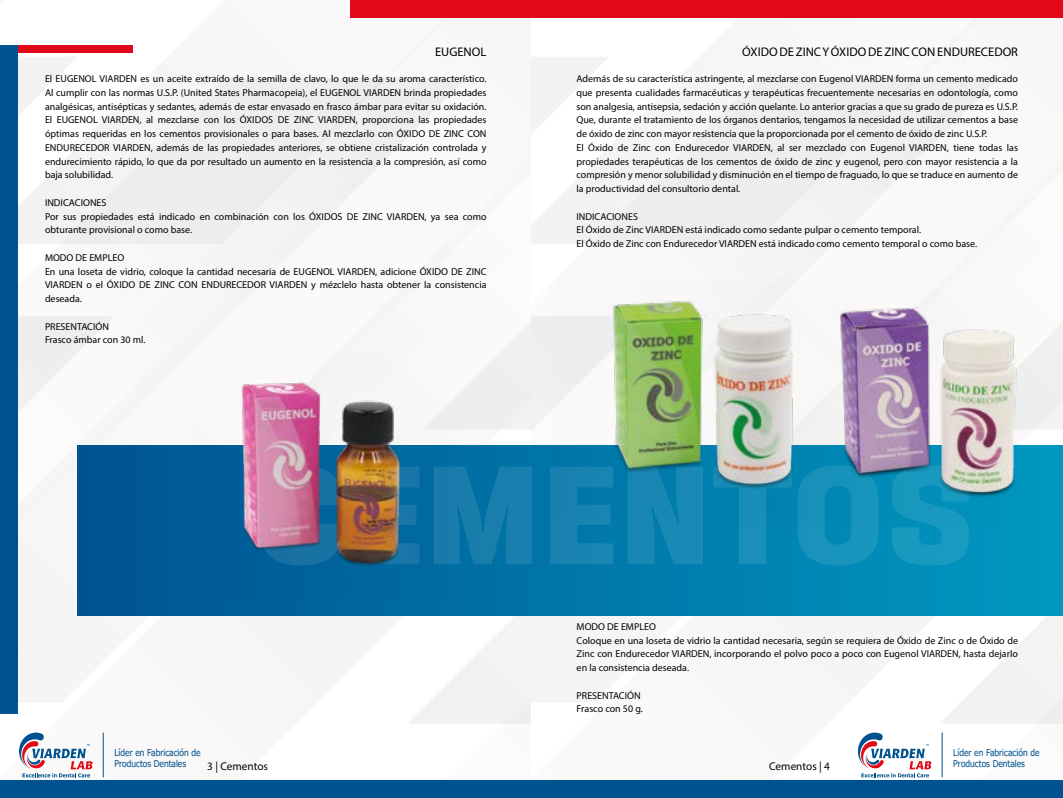
<style>
.page{position:relative;width:1063px;height:798px;background:#fff}
.page>*{position:absolute;margin:0;border:0;box-sizing:border-box;transform-origin:0 0}
.t1{font:12.5px "Myriad Pro";color:#000}
.t2{font:11.25px "Myriad Pro";color:#000}
.t3{font:10px/13.8px "Myriad Pro";color:#000}
.t4{font:9.38px/11.2px "Tahoma";color:#00528f;scale:.91 1}
</style>
<div class="page">
<img style="left:0;top:0;width:1063px;height:778px">
<div style="left:78px;top:445px;width:984px;height:170px;background:linear-gradient(to right,#005390,#0098c1)"></div>
<svg style="left:448px;top:465px;width:521px;height:100px;background:#0f83b1"></svg>
<div style="left:2px;top:45px;width:131px;height:7px;background:#e10917"></div>
<div style="left:1px;top:45px;width:17px;height:668px;background:#005390"></div>
<div style="left:350px;top:1px;width:713px;height:17px;background:#e10917"></div>
<div style="left:0;top:780px;width:1063px;height:17px;background:#005390"></div>
<svg style="left:19px;top:732px;width:73px;height:45px"></svg>
<hr style="left:103px;top:732px;width:1px;height:45px;background:#015390">
<svg style="left:858px;top:732px;width:73px;height:45px"></svg>
<hr style="left:942px;top:732px;width:1px;height:45px;background:#015390">
<img style="left:192px;top:354px;width:256px;height:244px">
<img style="left:549px;top:283px;width:167px;height:233px">
<img style="left:716px;top:277px;width:302px;height:249px">
<p class="t1" style="left:435px;top:44px;width:53px">EUGENOL</p>
<p class="t3" style="left:45px;top:72px;width:443px;text-align:justify">El EUGENOL VIARDEN es un aceite extraído de la semilla de clavo, lo que le da su aroma característico.<br>Al cumplir con las normas U.S.P. (United States Pharmacopeia), el EUGENOL VIARDEN brinda propiedades analgésicas, antisépticas y sedantes, además de estar envasado en frasco ámbar para evitar su oxidación.<br>El EUGENOL VIARDEN, al mezclarse con los ÓXIDOS DE ZINC VIARDEN, proporciona las propiedades óptimas requeridas en los cementos provisionales o para bases. Al mezclarlo con ÓXIDO DE ZINC CON ENDURECEDOR VIARDEN, además de las propiedades anteriores, se obtiene cristalización controlada y endurecimiento rápido, lo que da por resultado un aumento en la resistencia a la compresión, así como baja solubilidad.</p>
<p class="t3" style="left:45px;top:195px;width:443px">INDICACIONES<br>Por sus propiedades está indicado en combinación con los ÓXIDOS DE ZINC VIARDEN, ya sea como obturante provisional o como base.</p>
<p class="t3" style="left:45px;top:250px;width:443px">MODO DE EMPLEO<br>En una loseta de vidrio, coloque la cantidad necesaria de EUGENOL VIARDEN, adicione ÓXIDO DE ZINC VIARDEN o el ÓXIDO DE ZINC CON ENDURECEDOR VIARDEN y mézclelo hasta obtener la consistencia deseada.</p>
<p class="t3" style="left:45px;top:319px;width:102px">PRESENTACIÓN<br>Frasco ámbar con 30 ml.</p>
<p class="t1" style="left:742px;top:44px;width:277px">ÓXIDO DE ZINC Y ÓXIDO DE ZINC CON ENDURECEDOR</p>
<p class="t3" style="left:576px;top:72px;width:443px">Además de su característica astringente, al mezclarse con Eugenol VIARDEN forma un cemento medicado que presenta cualidades farmacéuticas y terapéuticas frecuentemente necesarias en odontología, como son analgesia, antisepsia, sedación y acción quelante. Lo anterior gracias a que su grado de pureza es U.S.P.<br>Que, durante el tratamiento de los órganos dentarios, tengamos la necesidad de utilizar cementos a base de óxido de zinc con mayor resistencia que la proporcionada por el cemento de óxido de zinc U.S.P.<br>El Óxido de Zinc con Endurecedor VIARDEN, al ser mezclado con Eugenol VIARDEN, tiene todas las propiedades terapéuticas de los cementos de óxido de zinc y eugenol, pero con mayor resistencia a la compresión y menor solubilidad y disminución en el tiempo de fraguado, lo que se traduce en aumento de la productividad del consultorio dental.</p>
<p class="t3" style="left:576px;top:209px;width:402px">INDICACIONES<br>El Óxido de Zinc VIARDEN está indicado como sedante pulpar o cemento temporal.<br>El Óxido de Zinc con Endurecedor VIARDEN está indicado como cemento temporal o como base.</p>
<p class="t3" style="left:577px;top:619px;width:443px">MODO DE EMPLEO<br>Coloque en una loseta de vidrio la cantidad necesaria, según se requiera de Óxido de Zinc o de Óxido de Zinc con Endurecedor VIARDEN, incorporando el polvo poco a poco con Eugenol VIARDEN, hasta dejarlo en la consistencia deseada.</p>
<p class="t3" style="left:577px;top:688px;width:68px">PRESENTACIÓN<br>Frasco con 50 g.</p>
<p class="t4" style="left:114px;top:746px;width:96px">Líder en Fabricación de<br>Productos Dentales</p>
<p class="t4" style="left:953px;top:746px;width:96px">Líder en Fabricación de</p>
<p class="t2" style="left:207px;top:758px;width:62px">3 | Cementos</p>
<p class="t2" style="left:769px;top:758px;width:62px">Cementos | 4</p>
<p class="t4" style="left:953px;top:758px;width:80px">Productos Dentales</p>
</div>
